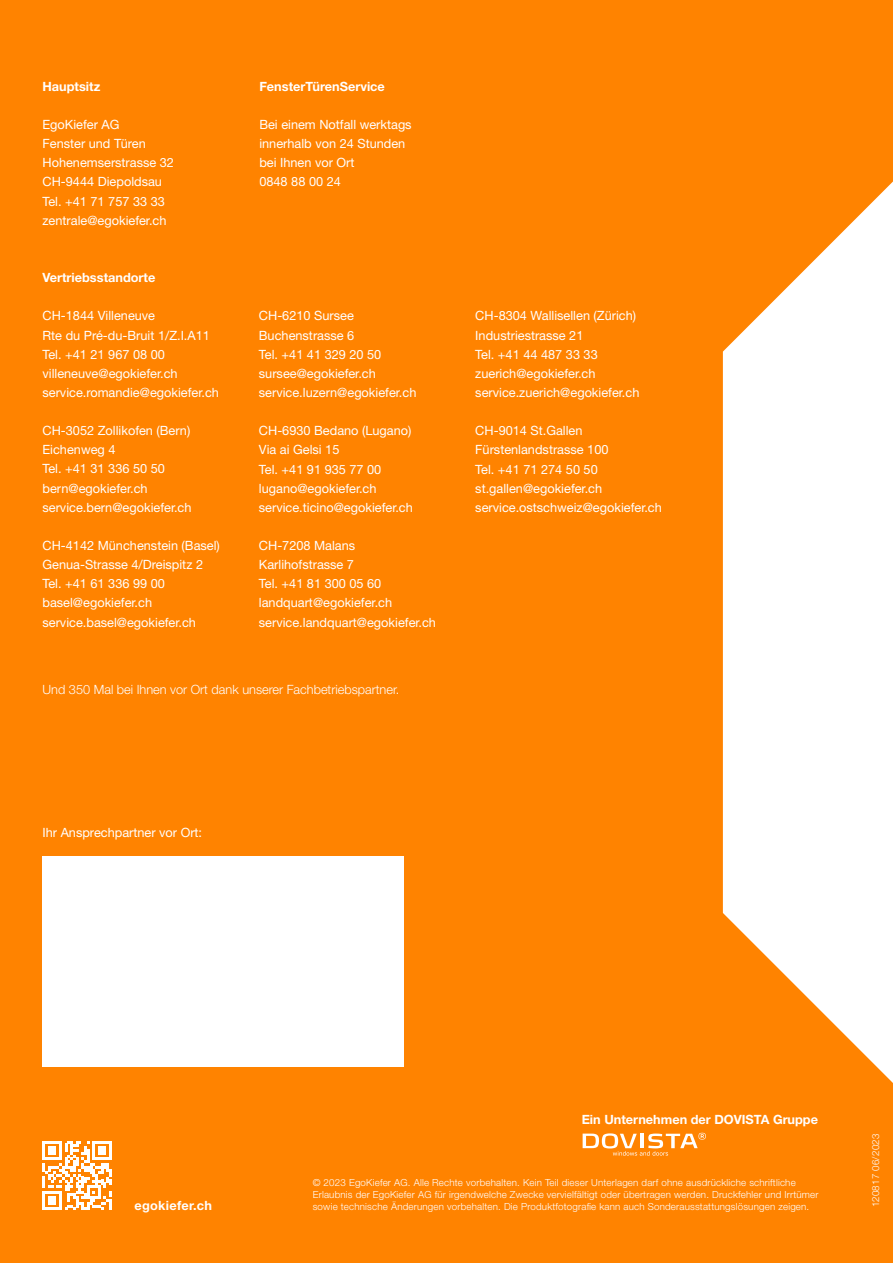
<style>
.page{position:relative;width:893px;height:1263px;background:#ff8300}
.page>*{position:absolute;margin:0;border:0;box-sizing:border-box;transform-origin:0 0}
.t1{font:12.75px/19.2px "Helvetica Neue LT Std";color:#fff}
.t2{font:700 12.75px "Helvetica Neue LT Std";color:#fff}
.t3{font:300 12.75px "Helvetica Neue LT Std";color:#fff}
.t4{font:700 12.75px "Helvetica Neue LT Std";letter-spacing:.02em;color:#fff}
.t5{font:300 9.75px/12px "Helvetica Neue LT Std";letter-spacing:.02em;color:#fff}
</style>
<div class="page">
<svg style="left:723px;top:181px;width:170px;height:902px;fill:#fff"></svg>
<svg style="left:43px;top:1141px;width:69px;height:69px"></svg>
<div style="left:43px;top:856px;width:361px;height:211px;background:#fff"></div>
<svg style="left:583px;top:1133px;width:123px;height:23px"></svg>
<p class="t2" style="left:43px;top:78px;width:59px">Hauptsitz</p>
<p class="t1" style="left:43px;top:115px;width:133px">EgoKiefer AG<br>Fenster und Türen<br>Hohenemserstrasse 32<br>CH-9444 Diepoldsau<br>Tel. +41 71 757 33 33 zentrale@egokiefer.ch</p>
<p class="t2" style="left:43px;top:270px;width:114px">Vertriebsstandorte</p>
<p class="t1" style="left:43px;top:306px;width:178px">CH-1844 Villeneuve<br>Rte du Pré-du-Bruit 1/Z.I.A11<br>Tel. +41 21 967 08 00 villeneuve@egokiefer.ch service.romandie@egokiefer.ch</p>
<p class="t1" style="left:43px;top:421px;width:151px">CH-3052 Zollikofen (Bern)<br>Eichenweg 4<br>Tel. +41 31 336 50 50 bern@egokiefer.ch service.bern@egokiefer.ch</p>
<p class="t1" style="left:43px;top:536px;width:179px">CH-4142 Münchenstein (Basel)<br>Genua-Strasse 4/Dreispitz 2<br>Tel. +41 61 336 99 00 basel@egokiefer.ch service.basel@egokiefer.ch</p>
<p class="t2" style="left:259px;top:78px;width:127px">FensterTürenService</p>
<p class="t1" style="left:259px;top:115px;width:154px">Bei einem Notfall werktags innerhalb von 24 Stunden bei Ihnen vor Ort<br>0848 88 00 24</p>
<p class="t1" style="left:259px;top:306px;width:159px">CH-6210 Sursee<br>Buchenstrasse 6<br>Tel. +41 41 329 20 50 sursee@egokiefer.ch service.luzern@egokiefer.ch</p>
<p class="t1" style="left:259px;top:421px;width:155px">CH-6930 Bedano (Lugano)<br>Via ai Gelsi 15<br>Tel. +41 91 935 77 00 lugano@egokiefer.ch service.ticino@egokiefer.ch</p>
<p class="t1" style="left:259px;top:536px;width:179px">CH-7208 Malans<br>Karlihofstrasse 7<br>Tel. +41 81 300 05 60 landquart@egokiefer.ch service.landquart@egokiefer.ch</p>
<p class="t3" style="left:43px;top:681px;width:358px">Und 350 Mal bei Ihnen vor Ort dank unserer Fachbetriebspartner.</p>
<p class="t1" style="left:475px;top:306px;width:166px">CH-8304 Wallisellen (Zürich)<br>Industriestrasse 21<br>Tel. +41 44 487 33 33 zuerich@egokiefer.ch service.zuerich@egokiefer.ch</p>
<p class="t1" style="left:475px;top:421px;width:188px">CH-9014 St.Gallen<br>Fürstenlandstrasse 100<br>Tel. +41 71 274 50 50 st.gallen@egokiefer.ch service.ostschweiz@egokiefer.ch</p>
<p class="t1" style="left:43px;top:823px;width:161px">Ihr Ansprechpartner vor Ort:</p>
<p class="t4" style="left:135px;top:1198px;width:79px">egokiefer.ch</p>
<p class="t2" style="left:582px;top:1112px;width:238px">Ein Unternehmen der DOVISTA Gruppe</p>
<p class="t5" style="left:313px;top:1176px;width:507px">© 2023 EgoKiefer AG. Alle Rechte vorbehalten. Kein Teil dieser Unterlagen darf ohne ausdrückliche schriftliche<br>Erlaubnis der EgoKiefer AG für irgendwelche Zwecke vervielfältigt oder übertragen werden. Druckfehler und Irrtümer sowie technische Änderungen vorbehalten. Die Produktfotografie kann auch Sonderausstattungslösungen zeigen.</p>
<p class="t5" style="left:869px;top:1207px;width:75px;rotate:-90deg">120817 06/2023</p>
</div>
